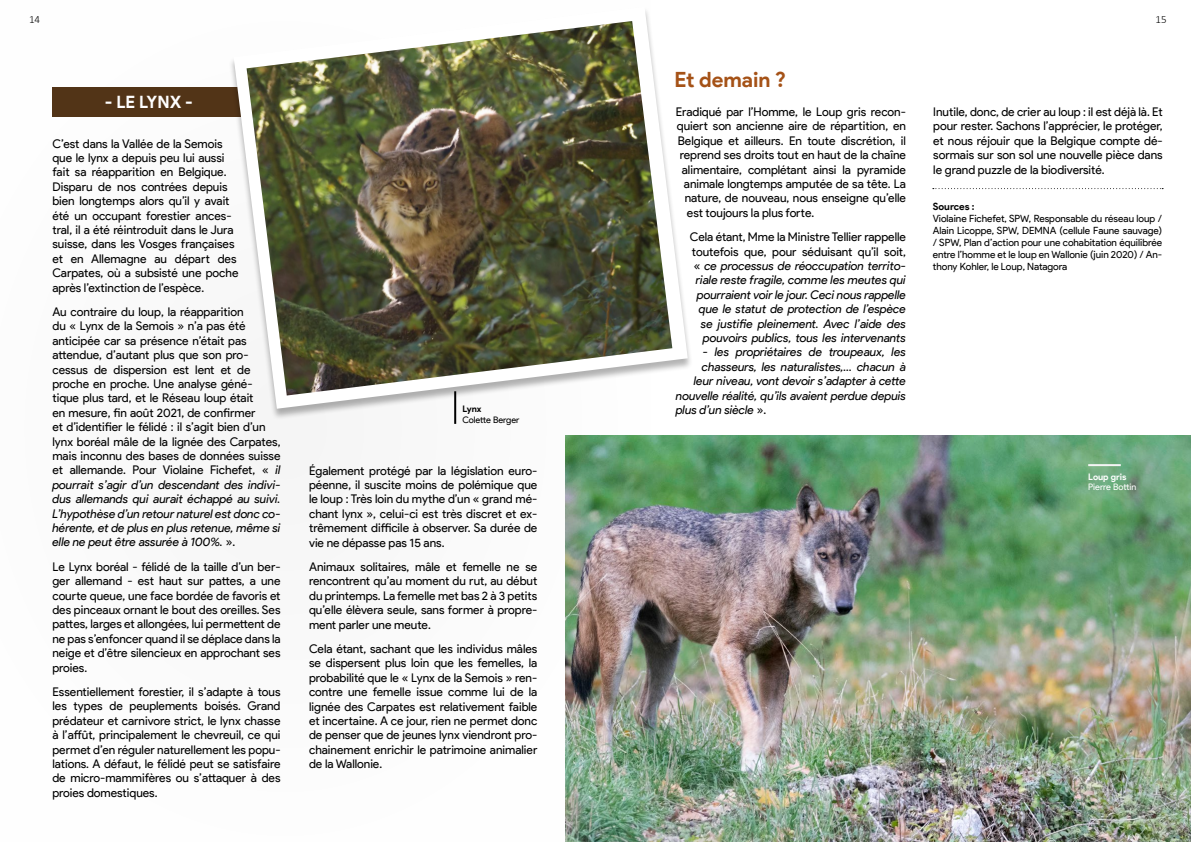
<style>
.page{position:relative;width:1191px;height:842px;background:#fff}
.page>*{position:absolute;margin:0;border:0;box-sizing:border-box;transform-origin:0 0}
.t1{font:700 21px "Product Sans";color:#a55217}
.t2{font:700 17px "Product Sans";color:#fff}
.t3{font:12px/14.4px "Product Sans";color:#000;text-align:justify}
.t4{font:italic 12px/14.4px "Product Sans";letter-spacing:-.005em;color:#000;text-align:right}
.t5{font:300 11px "Calibri";color:#000}
.t6{font:10px/12px "Product Sans";letter-spacing:-.005em;color:#000;text-align:justify}
.t7{font:700 10px "Product Sans";color:#000}
.t8{font:9px "Product Sans";letter-spacing:-.005em;color:#000}
.t9{font:9px "Product Sans";color:#fff}
.t10{font:700 9px "Product Sans";color:#fff}
.t11{font:700 9px "Product Sans";color:#000}
.s1{font-style:italic}
.s2{font-style:normal}
</style>
<div class="page">
<div style="left:0;top:0;width:651px;height:842px;background:#f5f5f5"></div>
<div style="left:52px;top:87px;width:223px;height:30px;background:#523417"></div>
<div style="left:228px;top:7px;width:465px;height:412px;background:#000;opacity:.3"></div>
<svg style="left:234px;top:7px;width:454px;height:402px;fill:#fefefe"></svg>
<img style="left:566px;top:435px;width:625px;height:407px">
<img style="left:246px;top:21px;width:426px;height:374px">
<svg style="left:933px;top:188px;width:230px;height:1px"></svg>
<hr style="left:1088px;top:464px;width:32px;height:2px;background:#f5f5f5">
<hr style="left:454px;top:391px;width:2px;height:33px;background:#000">
<p class="t5" style="left:29px;top:13px;width:13px">14</p>
<p class="t5" style="left:1155px;top:13px;width:13px">15</p>
<h2 class="t2" style="left:105px;top:92px;width:89px">- LE LYNX -</h2>
<p class="t3" style="left:52px;top:136px;width:187px;text-align:left">C’est dans la Vallée de la Semois que le lynx a depuis peu lui aussi fait sa réapparition en Belgique.<br>Disparu de nos contrées depuis bien longtemps alors qu’il y avait été un occupant forestier ances&shy;tral, il a été réintroduit dans le Jura suisse, dans les Vosges françaises et en Allemagne au départ des Carpates, où a subsisté une poche après l’extinction de l’espèce.</p>
<p class="t3" style="left:52px;top:305px;width:230px;text-align:left">Au contraire du loup, la réapparition<br>du « Lynx de la Semois » n’a pas été anticipée car sa présence n’était pas attendue, d’autant plus que son pro&shy;cessus de dispersion est lent et de proche en proche. Une analyse géné&shy;tique plus tard, et le Réseau loup était<br>en mesure, fin août 2021, de confirmer<br>et d’identifier le félidé : il s’agit bien d’un lynx boréal mâle de la lignée des Carpates, mais inconnu des bases de données suisse et allemande. Pour Violaine Fichefet, « <span class="s1">il pourrait s’agir d’un descendant des indivi&shy;dus allemands qui aurait échappé au suivi.<br>L’hypothèse d’un retour naturel est donc co&shy;hérente, et de plus en plus retenue, même si elle ne peut être assurée à 100%.</span> ».</p>
<p class="t3" style="left:52px;top:560px;width:230px">Le Lynx boréal - félidé de la taille d’un ber&shy;ger allemand - est haut sur pattes, a une courte queue, une face bordée de favoris et des pinceaux ornant le bout des oreilles. Ses pattes, larges et allongées, lui permettent de ne pas s’enfoncer quand il se déplace dans la neige et d’être silencieux en approchant ses proies.</p>
<p class="t3" style="left:52px;top:685px;width:230px">Essentiellement forestier, il s’adapte à tous les types de peuplements boisés. Grand prédateur et carnivore strict, le lynx chasse à l’affût, principalement le chevreuil, ce qui permet d’en réguler naturellement les popu&shy;lations. A défaut, le félidé peut se satisfaire de micro-mammifères ou s’attaquer à des proies domestiques.</p>
<p class="t11" style="left:462px;top:404px;width:21px">Lynx</p>
<p class="t8" style="left:462px;top:415px;width:59px">Colette Berger</p>
<p class="t3" style="left:309px;top:463px;width:230px">Également protégé par la législation euro&shy;péenne, il suscite moins de polémique que le loup : Très loin du mythe d’un « grand mé&shy;chant lynx », celui-ci est très discret et ex&shy;trêmement difficile à observer. Sa durée de vie ne dépasse pas 15 ans.</p>
<p class="t3" style="left:309px;top:560px;width:230px">Animaux solitaires, mâle et femelle ne se rencontrent qu’au moment du rut, au début du printemps. La femelle met bas 2 à 3 petits qu’elle élèvera seule, sans former à propre&shy;ment parler une meute.</p>
<p class="t3" style="left:309px;top:642px;width:230px">Cela étant, sachant que les individus mâles se dispersent plus loin que les femelles, la probabilité que le « Lynx de la Semois » ren&shy;contre une femelle issue comme lui de la lignée des Carpates est relativement faible et incertaine. A ce jour, rien ne permet donc de penser que de jeunes lynx viendront pro&shy;chainement enrichir le patrimoine animalier de la Wallonie.</p>
<h1 class="t1" style="left:674px;top:66px;width:113px">Et demain ?</h1>
<p class="t3" style="left:676px;top:105px;width:232px">Eradiqué par l’Homme, le Loup gris recon-</p>
<p class="t3" style="left:677px;top:119px;width:231px">quiert son ancienne aire de répartition, en</p>
<p class="t3" style="left:678px;top:134px;width:229px">Belgique et ailleurs. En toute discrétion, il</p>
<p class="t3" style="left:680px;top:148px;width:227px">reprend ses droits tout en haut de la chaîne</p>
<p class="t3" style="left:682px;top:162px;width:226px">alimentaire, complétant ainsi la pyramide</p>
<p class="t3" style="left:684px;top:177px;width:223px">animale longtemps amputée de sa tête. La</p>
<p class="t3" style="left:685px;top:191px;width:223px">nature, de nouveau, nous enseigne qu’elle</p>
<p class="t3" style="left:687px;top:206px;width:129px">est toujours la plus forte.</p>
<p class="t4" style="left:690px;top:230px;width:218px"><span class="s2">Cela étant, Mme la Ministre Tellier rappelle toutefois que, pour séduisant qu’il soit, «</span> ce processus de réoccupation territo&shy;riale reste fragile, comme les meutes qui pourraient voir le jour. Ceci nous rappelle que le statut de protection de l’espèce se justifie pleinement. Avec l’aide des pouvoirs publics, tous les intervenants</p>
<p class="t4" style="left:703px;top:345px;width:204px">- les propriétaires de troupeaux, les</p>
<p class="t4" style="left:702px;top:359px;width:205px">chasseurs, les naturalistes,… chacun à</p>
<p class="t4" style="left:694px;top:374px;width:214px">leur niveau, vont devoir s’adapter à cette</p>
<p class="t4" style="left:676px;top:388px;width:232px">nouvelle réalité, qu’ils avaient perdue depuis</p>
<p class="t4" style="left:676px;top:402px;width:92px">plus d’un siècle <span class="s2">».</span></p>
<p class="t3" style="left:933px;top:105px;width:231px">Inutile, donc, de crier au loup : il est déjà là. Et pour rester. Sachons l’apprécier, le protéger, et nous réjouir que la Belgique compte dé&shy;sormais sur son sol une nouvelle pièce dans le grand puzzle de la biodiversité.</p>
<p class="t7" style="left:932px;top:200px;width:43px">Sources :</p>
<p class="t6" style="left:932px;top:213px;width:231px">Violaine Fichefet, SPW, Responsable du réseau loup / Alain Licoppe, SPW, DEMNA (cellule Faune sauvage) / SPW, Plan d’action pour une cohabitation équilibrée entre l’homme et le loup en Wallonie (juin 2020) / An&shy;thony Kohler, le Loup, Natagora</p>
<p class="t10" style="left:1088px;top:471px;width:40px">Loup gris</p>
<p class="t9" style="left:1088px;top:482px;width:50px">Pierre Bottin</p>
</div>
